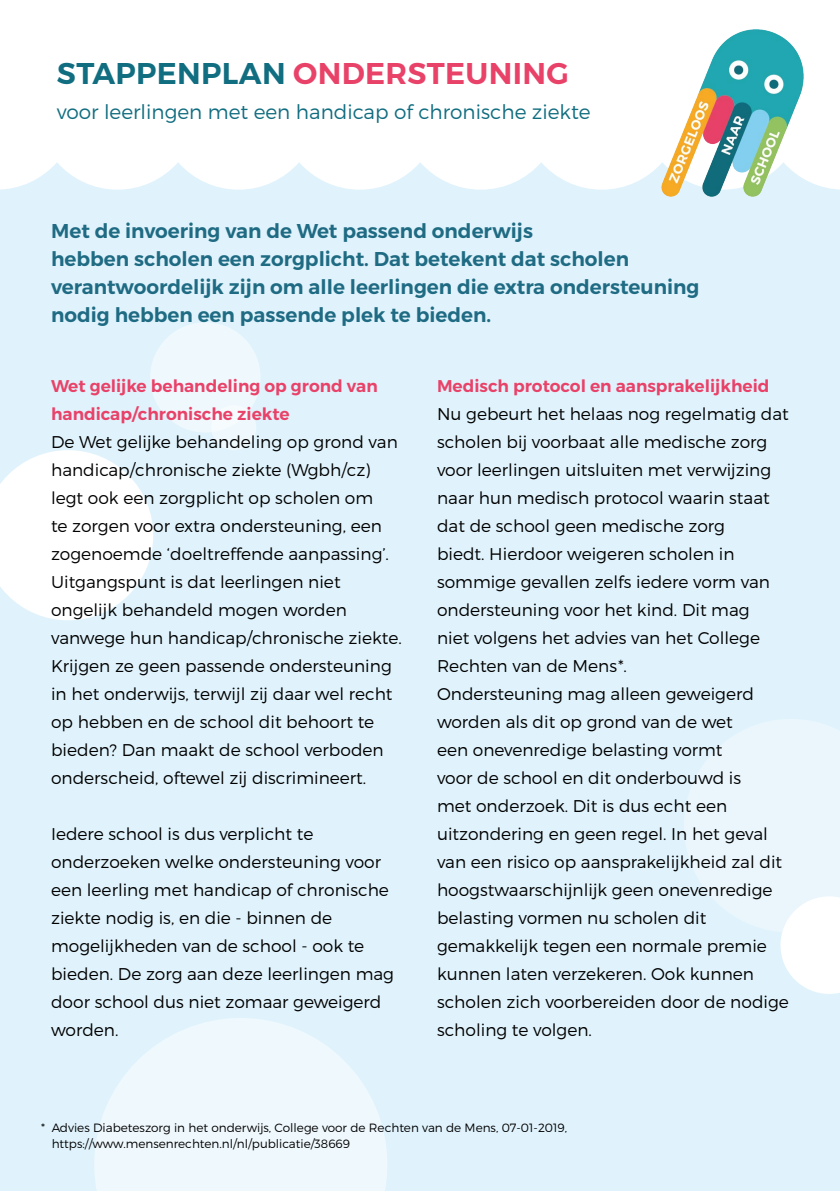
<style>
.page{position:relative;width:840px;height:1191px;background:#fff}
.page>*{position:absolute;margin:0;border:0;box-sizing:border-box;transform-origin:0 0}
.t1{font:600 30px "Montserrat";letter-spacing:.01em;color:#e94269}
.t2{font:600 20px/28px "Montserrat";color:#1f6b83}
.t3{font:300 20px "Montserrat";color:#116d80}
.t4{font:300 17px/28px "Montserrat";color:#000}
.t5{font:600 17px/28px "Montserrat";color:#e94269}
.t6{font:300 12px/16px "Montserrat";color:#000}
.s1{color:#116d80}
</style>
<div class="page">
<div style="left:0;top:129px;width:839px;height:1062px;background:#e0f3fc"></div>
<svg style="left:0;top:143px;width:839px;height:47px;fill:#fff"></svg>
<div style="left:0;top:0;width:839px;height:143px;background:#fff"></div>
<svg style="left:0;top:450px;width:153px;height:170px"></svg>
<div style="left:150px;top:322px;width:110px;height:110px;background:#eff8fd;border-radius:50%"></div>
<div style="left:211px;top:405px;width:45px;height:45px;background:#eff8fd;border-radius:50%"></div>
<svg style="left:780px;top:896px;width:59px;height:98px"></svg>
<svg style="left:94px;top:1018px;width:293px;height:173px;fill:#eff8fd"></svg>
<img style="left:661px;top:29px;width:142px;height:167px">
<p class="t1" style="left:57px;top:55px;width:513px"><span class="s1">STAPPENPLAN</span> ONDERSTEUNING</p>
<p class="t3" style="left:57px;top:100px;width:535px">voor leerlingen met een handicap of chronische ziekte</p>
<p class="t2" style="left:51px;top:217px;width:649px">Met de invoering van de Wet passend onderwijs<br>hebben scholen een zorgplicht. Dat betekent dat scholen verantwoordelijk zijn om alle leerlingen die extra ondersteuning nodig hebben een passende plek te bieden.</p>
<p class="t5" style="left:51px;top:372px;width:328px">Wet gelijke behandeling op grond van handicap/chronische ziekte</p>
<p class="t4" style="left:51px;top:428px;width:352px">De Wet gelijke behandeling op grond van handicap/chronische ziekte (Wgbh/cz) legt ook een zorgplicht op scholen om<br>te zorgen voor extra ondersteuning, een zogenoemde ‘doeltreffende aanpassing’.<br>Uitgangspunt is dat leerlingen niet ongelijk behandeld mogen worden vanwege hun handicap/chronische ziekte.<br>Krijgen ze geen passende ondersteuning in het onderwijs, terwijl zij daar wel recht op hebben en de school dit behoort te bieden? Dan maakt de school verboden onderscheid, oftewel zij discrimineert.</p>
<p class="t4" style="left:51px;top:820px;width:344px">Iedere school is dus verplicht te onderzoeken welke ondersteuning voor een leerling met handicap of chronische ziekte nodig is, en die - binnen de mogelijkheden van de school - ook te bieden. De zorg aan deze leerlingen mag door school dus niet zomaar geweigerd worden.</p>
<p class="t5" style="left:437px;top:372px;width:334px">Medisch protocol en aansprakelijkheid</p>
<p class="t4" style="left:437px;top:400px;width:353px">Nu gebeurt het helaas nog regelmatig dat scholen bij voorbaat alle medische zorg voor leerlingen uitsluiten met verwijzing naar hun medisch protocol waarin staat dat de school geen medische zorg<br>biedt. Hierdoor weigeren scholen in sommige gevallen zelfs iedere vorm van ondersteuning voor het kind. Dit mag<br>niet volgens het advies van het College Rechten van de Mens*.</p>
<p class="t4" style="left:437px;top:680px;width:353px">Ondersteuning mag alleen geweigerd worden als dit op grond van de wet<br>een onevenredige belasting vormt<br>voor de school en dit onderbouwd is<br>met onderzoek. Dit is dus echt een uitzondering en geen regel. In het geval van een risico op aansprakelijkheid zal dit hoogstwaarschijnlijk geen onevenredige belasting vormen nu scholen dit gemakkelijk tegen een normale premie kunnen laten verzekeren. Ook kunnen scholen zich voorbereiden door de nodige scholing te volgen.</p>
<p class="t6" style="left:52px;top:1119px;width:517px;text-indent:-11px">* Advies Diabeteszorg in het onderwijs, College voor de Rechten van de Mens, 07-01-2019, https://www.mensenrechten.nl/nl/publicatie/38669</p>
</div>
